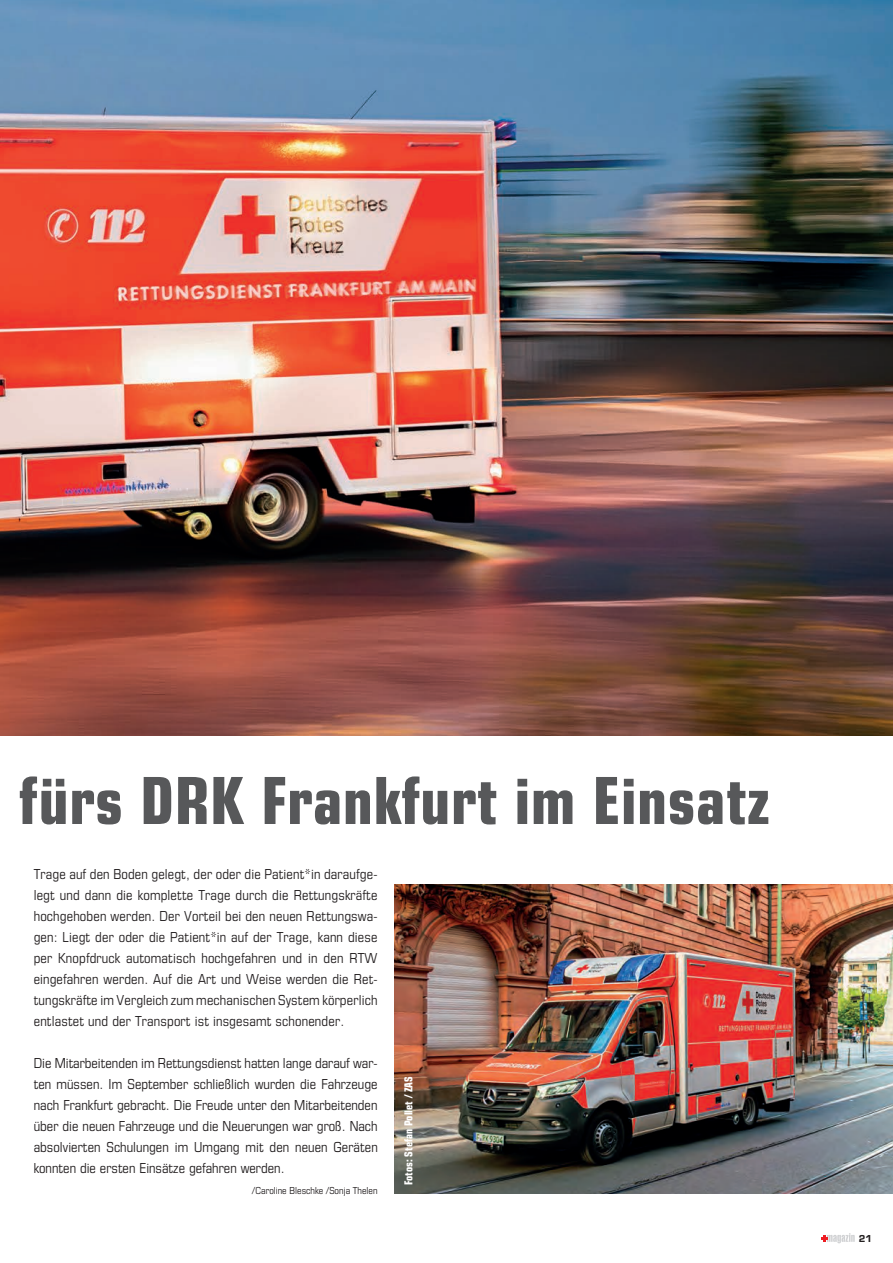
<style>
.page{position:relative;width:893px;height:1263px;background:#fff}
.page>*{position:absolute;margin:0;border:0;box-sizing:border-box;transform-origin:0 0}
.t1{font:800 70.5px "Eurostile OT Cond";letter-spacing:.005em;color:#57585a}
._01_Fliesstext{font:15px/21px "Eurostile OT Cond";letter-spacing:.005em;color:#231f20;text-align:justify}
._09_BU{font:800 12px "Eurostile OT Cond";color:#fff}
._01_Fliesstext-2{font:10.5px "Eurostile OT Cond";color:#231f20}
.t2{font:800 10.5px "Eurostile OT";color:#231f20}
</style>
<div class="page">
<svg style="left:821px;top:1233px;width:34px;height:10px"></svg>
<img style="left:0;top:0;width:893px;height:736px">
<img style="left:395px;top:885px;width:498px;height:309px">
<h1 class="t1" style="left:19px;top:761px;width:752px">fürs DRK Frankfurt im Einsatz</h1>
<p class="_01_Fliesstext" style="left:34px;top:863px;width:345px">Trage auf den Boden gelegt, der oder die Patient*in daraufge&shy;legt und dann die komplette Trage durch die Rettungskräfte hochgehoben werden. Der Vorteil bei den neuen Rettungswa&shy;gen: Liegt der oder die Patient*in auf der Trage, kann diese per Knopfdruck automatisch hochgefahren und in den RTW eingefahren werden. Auf die Art und Weise werden die Ret&shy;tungskräfte im Vergleich zum mechanischen System körperlich entlastet und der Transport ist insgesamt schonender.</p>
<p class="_01_Fliesstext" style="left:34px;top:1052px;width:346px">Die Mitarbeitenden im Rettungsdienst hatten lange darauf war&shy;ten müssen. Im September schließlich wurden die Fahrzeuge nach Frankfurt gebracht. Die Freude unter den Mitarbeitenden über die neuen Fahrzeuge und die Neuerungen war groß. Nach absolvierten Schulungen im Umgang mit den neuen Geräten konnten die ersten Einsätze gefahren werden.</p>
<p class="_01_Fliesstext-2" style="left:252px;top:1184px;width:127px">/Caroline Bleschke /Sonja Thelen</p>
<p class="_09_BU" style="left:402px;top:1185px;width:111px;rotate:-90deg">Fotos: Stefan Pollet / ZAS</p>
<p class="t2" style="left:859px;top:1232px;width:15px">21</p>
</div>
